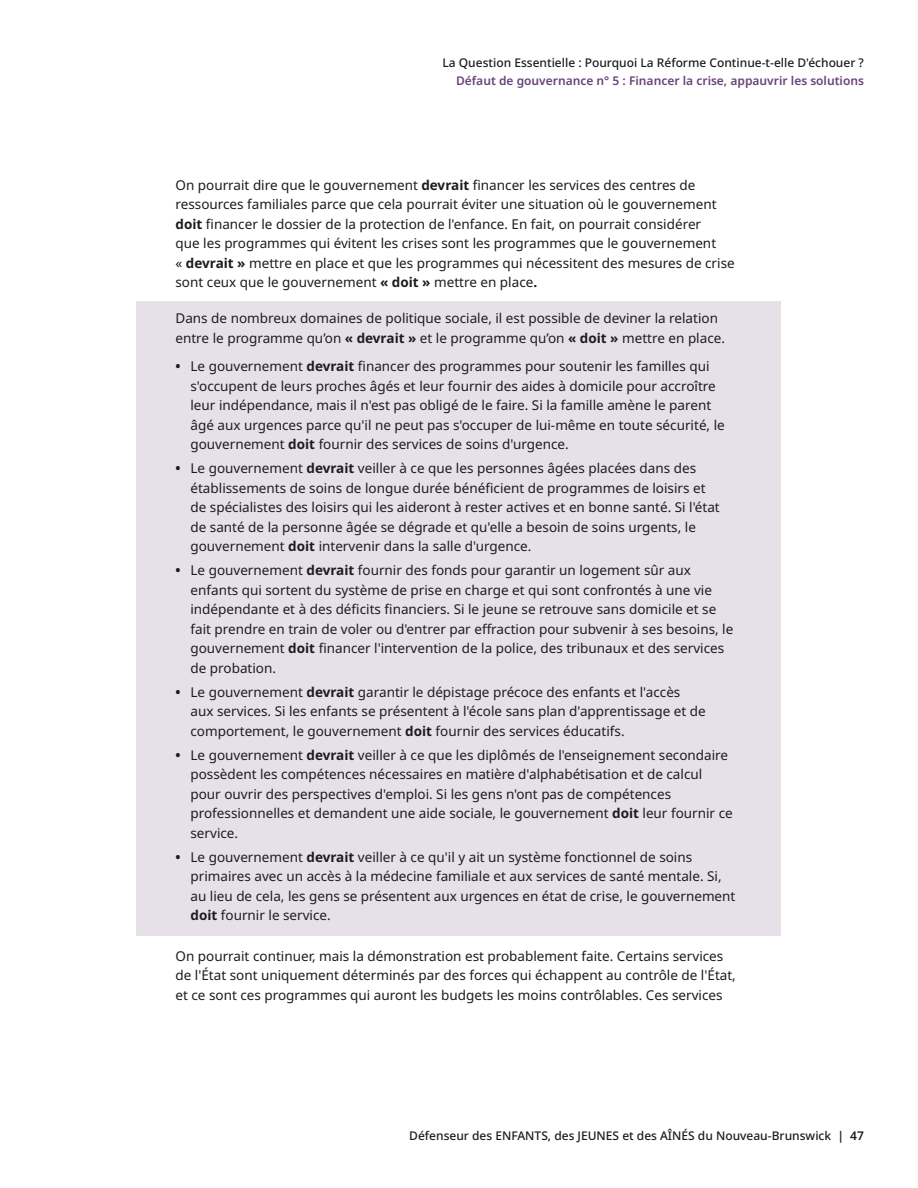
<style>
.page{position:relative;width:918px;height:1188px;background:#fff}
.page>*{position:absolute;margin:0;border:0;box-sizing:border-box;transform-origin:0 0}
.Body_Sans{font:13.5px/19.5px "Noto Sans";color:#1c1c1e}
.t1{font:500 12px "Noto Sans";color:#1c1c1e}
.t2{font:600 12px "Noto Sans";color:#684377}
.s1{font-weight:700}
.s2{font-weight:600}
</style>
<div class="page">
<div style="left:136px;top:301px;width:646px;height:635px;background:#e6e1e9"></div>
<p class="t1" style="left:442px;top:54px;width:423px">La Question Essentielle : Pourquoi La Réforme Continue-t-elle D'échouer ?</p>
<p class="t2" style="left:456px;top:72px;width:409px">Défaut de gouvernance n° 5 : Financer la crise, appauvrir les solutions</p>
<p class="Body_Sans" style="left:176px;top:176px;width:561px">On pourrait dire que le gouvernement <span class="s1">devrait</span> financer les services des centres de ressources familiales parce que cela pourrait éviter une situation où le gouvernement <span class="s1">doit</span> financer le dossier de la protection de l'enfance. En fait, on pourrait considérer<br>que les programmes qui évitent les crises sont les programmes que le gouvernement<br>« <span class="s1">devrait »</span> mettre en place et que les programmes qui nécessitent des mesures de crise sont ceux que le gouvernement <span class="s1">« doit »</span> mettre en place<span class="s1">.</span></p>
<p class="Body_Sans" style="left:176px;top:309px;width:551px">Dans de nombreux domaines de politique sociale, il est possible de deviner la relation entre le programme qu’on <span class="s1">« devrait »</span> et le programme qu’on <span class="s1">« doit »</span> mettre en place.</p>
<p class="Body_Sans" style="left:190px;top:357px;width:536px;text-indent:-15px"><span class="s1">•</span> Le gouvernement <span class="s1">devrait</span> financer des programmes pour soutenir les familles qui s'occupent de leurs proches âgés et leur fournir des aides à domicile pour accroître leur indépendance, mais il n'est pas obligé de le faire. Si la famille amène le parent âgé aux urgences parce qu'il ne peut pas s'occuper de lui-même en toute sécurité, le gouvernement <span class="s1">doit</span> fournir des services de soins d'urgence.</p>
<p class="Body_Sans" style="left:190px;top:459px;width:531px;text-indent:-15px"><span class="s1">•</span> Le gouvernement <span class="s1">devrait</span> veiller à ce que les personnes âgées placées dans des établissements de soins de longue durée bénéficient de programmes de loisirs et de spécialistes des loisirs qui les aideront à rester actives et en bonne santé. Si l'état de santé de la personne âgée se dégrade et qu'elle a besoin de soins urgents, le gouvernement <span class="s1">doit</span> intervenir dans la salle d'urgence.</p>
<p class="Body_Sans" style="left:190px;top:561px;width:544px;text-indent:-15px"><span class="s1">•</span> Le gouvernement <span class="s1">devrait</span> fournir des fonds pour garantir un logement sûr aux enfants qui sortent du système de prise en charge et qui sont confrontés à une vie indépendante et à des déficits financiers. Si le jeune se retrouve sans domicile et se fait prendre en train de voler ou d'entrer par effraction pour subvenir à ses besoins, le gouvernement <span class="s1">doit</span> financer l'intervention de la police, des tribunaux et des services de probation.</p>
<p class="Body_Sans" style="left:190px;top:683px;width:517px;text-indent:-15px"><span class="s1">•</span> Le gouvernement <span class="s1">devrait</span> garantir le dépistage précoce des enfants et l'accès aux services. Si les enfants se présentent à l'école sans plan d'apprentissage et de comportement, le gouvernement <span class="s1">doit</span> fournir des services éducatifs.</p>
<p class="Body_Sans" style="left:190px;top:746px;width:544px;text-indent:-15px"><span class="s1">•</span> Le gouvernement <span class="s1">devrait</span> veiller à ce que les diplômés de l'enseignement secondaire possèdent les compétences nécessaires en matière d'alphabétisation et de calcul pour ouvrir des perspectives d'emploi. Si les gens n'ont pas de compétences professionnelles et demandent une aide sociale, le gouvernement <span class="s1">doit</span> leur fournir ce service.</p>
<p class="Body_Sans" style="left:190px;top:848px;width:546px;text-indent:-15px"><span class="s1">•</span> Le gouvernement <span class="s1">devrait</span> veiller à ce qu'il y ait un système fonctionnel de soins primaires avec un accès à la médecine familiale et aux services de santé mentale. Si, au lieu de cela, les gens se présentent aux urgences en état de crise, le gouvernement <span class="s1">doit</span> fournir le service.</p>
<p class="Body_Sans" style="left:176px;top:947px;width:562px">On pourrait continuer, mais la démonstration est probablement faite. Certains services de l'État sont uniquement déterminés par des forces qui échappent au contrôle de l'État, et ce sont ces programmes qui auront les budgets les moins contrôlables. Ces services</p>
<p class="t1" style="left:409px;top:1128px;width:456px">Défenseur des ENFANTS, des JEUNES et des AÎNÉS du Nouveau-Brunswick <span class="s2">| 47</span></p>
</div>
